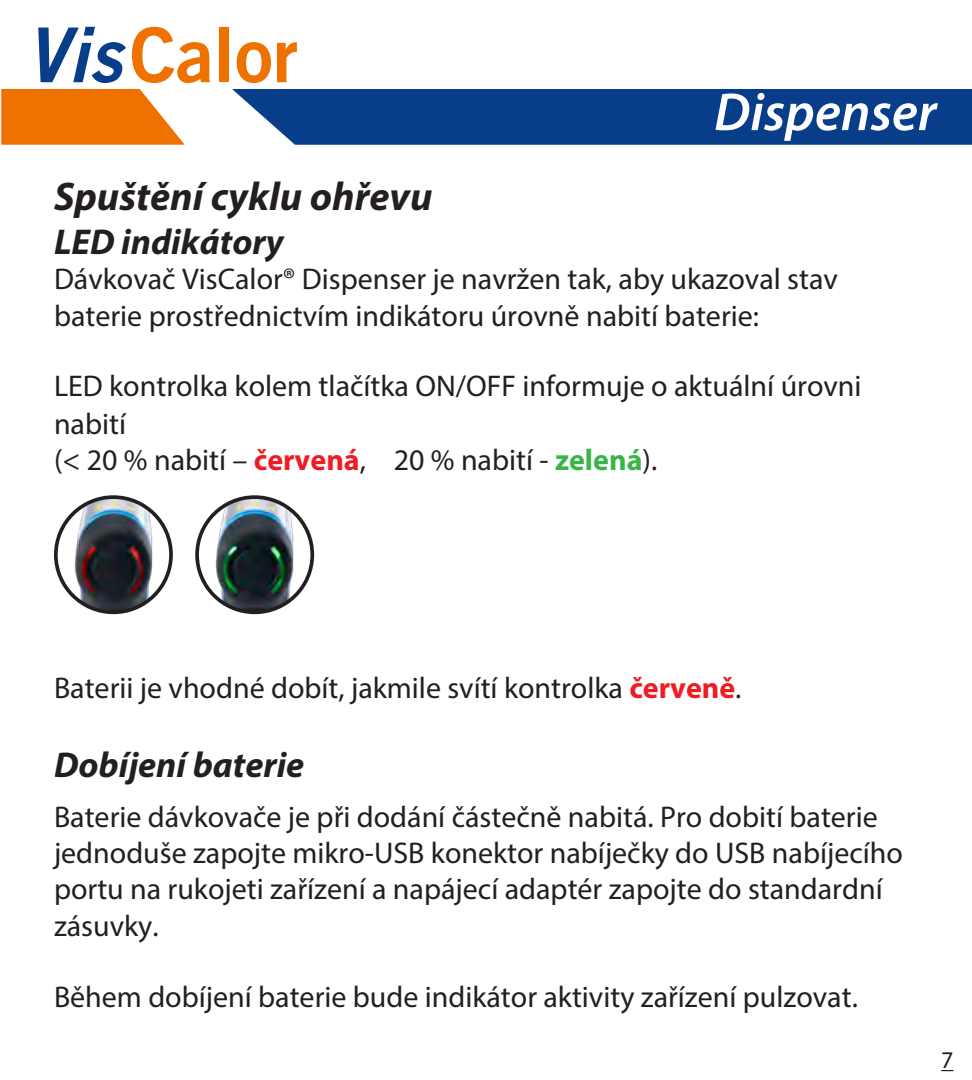
<style>
.page{position:relative;width:972px;height:1080px;background:#fff}
.page>*{position:absolute;margin:0;border:0;box-sizing:border-box;transform-origin:0 0}
.t1{font:italic 600 54px "Myriad Pro";color:#fff}
.t2{font:italic 700 40.2px "Myriad Pro";color:#231f20}
.t3{font:italic 700 36px "Myriad Pro";color:#231f20}
.t4{font:30px/36.3px "Myriad Pro";color:#231f20}
.t5{font:24px "Myriad Pro";color:#231f20}
.s1{font-weight:700;color:#ee1d23}
.s2{font-weight:700;color:#3ab54a}
</style>
<div class="page">
<svg style="left:941px;top:1070px;width:13px;height:1px"></svg>
<svg style="left:1px;top:89px;width:184px;height:56px;background:#f18320"></svg>
<div style="left:232px;top:89px;width:740px;height:56px;background:#083e89"></div>
<svg style="left:38px;top:27px;width:88px;height:56px"></svg>
<svg style="left:132px;top:27px;width:78px;height:56px"></svg>
<div style="left:220px;top:28px;width:9px;height:54px;background:#ef7100"></div>
<svg style="left:237px;top:42px;width:34px;height:41px"></svg>
<svg style="left:277px;top:42px;width:20px;height:40px"></svg>
<img style="left:197px;top:497px;width:115px;height:115px;border-radius:58px">
<div style="left:195px;top:495px;width:119px;height:119px;border:4px solid #231f20;border-radius:50%"></div>
<img style="left:56px;top:497px;width:115px;height:115px;border-radius:58px">
<div style="left:54px;top:495px;width:119px;height:119px;border:4px solid #231f20;border-radius:50%"></div>
<h1 class="t1" style="left:714px;top:78px;width:224px">Dispenser</h1>
<p class="t2" style="left:54px;top:171px;width:380px">Spuštění cyklu ohřevu</p>
<p class="t3" style="left:54px;top:218px;width:231px">LED indikátory</p>
<p class="t4" style="left:54px;top:261px;width:785px">Dávkovač VisCalor® Dispenser je navržen tak, aby ukazoval stav baterie prostřednictvím indikátoru úrovně nabití baterie:</p>
<p class="t4" style="left:54px;top:367px;width:809px">LED kontrolka kolem tlačítka ON/OFF informuje o aktuální úrovni nabití<br>(&lt; 20 % nabití – <span class="s1">červená</span>, 20 % nabití - <span class="s2">zelená</span>).</p>
<p class="t4" style="left:54px;top:669px;width:689px">Baterii je vhodné dobít, jakmile svítí kontrolka <span class="s1">červeně</span>.</p>
<p class="t3" style="left:54px;top:742px;width:252px">Dobíjení baterie</p>
<p class="t4" style="left:54px;top:798px;width:850px">Baterie dávkovače je při dodání částečně nabitá. Pro dobití baterie jednoduše zapojte mikro-USB konektor nabíječky do USB nabíjecího portu na rukojeti zařízení a napájecí adaptér zapojte do standardní zásuvky.</p>
<p class="t4" style="left:54px;top:978px;width:805px">Během dobíjení baterie bude indikátor aktivity zařízení pulzovat.</p>
<p class="t5" style="left:941px;top:1045px;width:14px">7</p>
</div>
